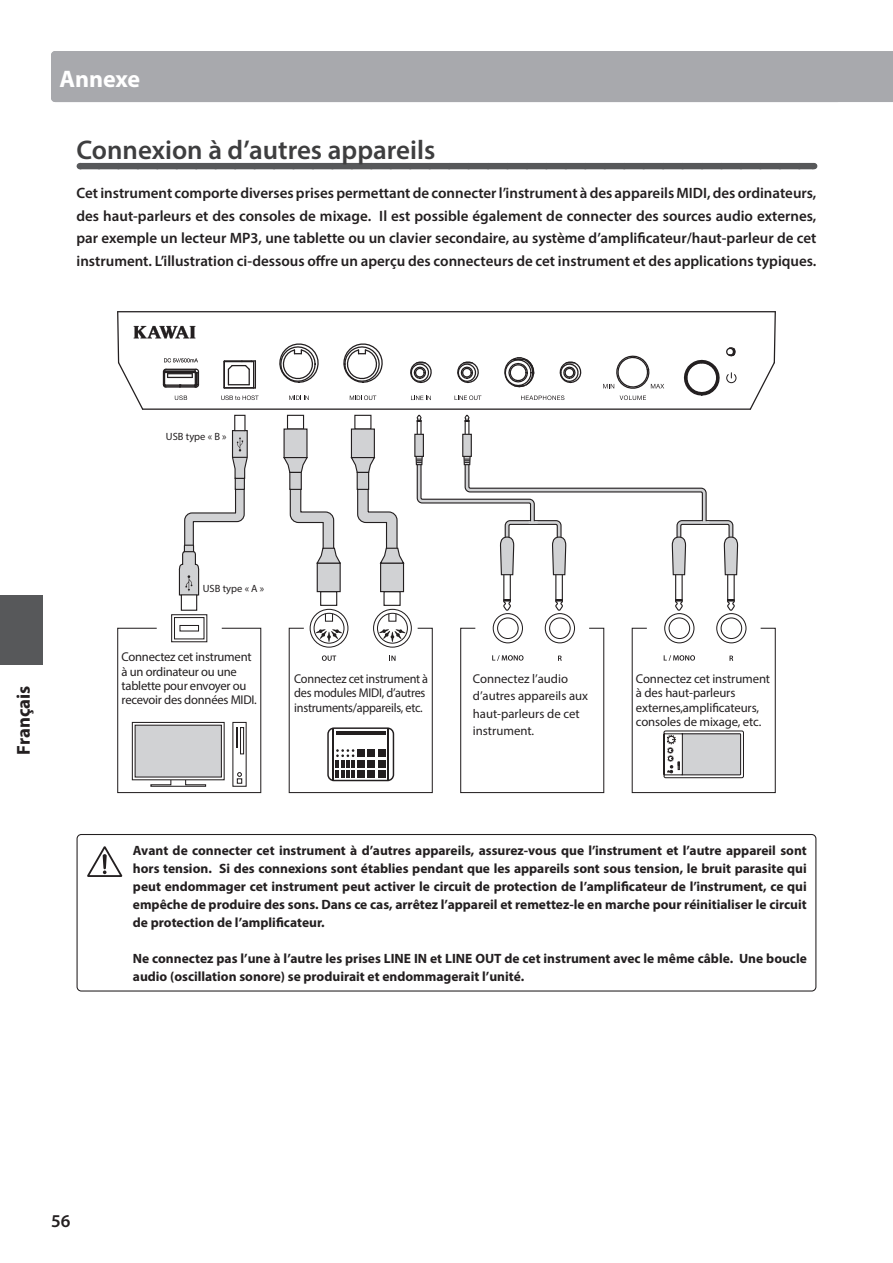
<style>
.page{position:relative;width:893px;height:1263px;background:#fff}
.page>*{position:absolute;margin:0;border:0;box-sizing:border-box;transform-origin:0 0}
.t1{font:600 27px "Myriad Pro";color:#3e3e3f}
.t2{font:700 24px "Myriad Pro";letter-spacing:-.005em;color:#fff}
.t3{font:700 18.75px "Myriad Pro";color:#231f20}
.t4{font:600 18px "Myriad Pro";color:#231f20}
.t5{font:600 15px/22.5px "Myriad Pro";color:#231f20;text-align:justify}
.t6{font:700 13.5px/18px "Myriad Pro";color:#231f20;text-align:justify}
.t7{font:12.75px/14.2px "Myriad Pro";letter-spacing:-.02em;color:#231f20}
.t8{font:12.75px/14.4px "Myriad Pro";letter-spacing:-.02em;color:#231f20;scale:.96 1}
.t9{font:12.75px/17.2px "Myriad Pro";color:#231f20}
.t10{font:10.5px "Myriad Pro";color:#231f20}
</style>
<div class="page">
<div style="left:51px;top:51px;width:842px;height:51px;background:#a8a9ad"></div>
<div style="left:0;top:595px;width:43px;height:69px;background:#57585a"></div>
<div style="left:80px;top:163px;width:733px;height:6px;background:#57585a"></div>
<div style="left:497px;top:617px;width:22px;height:22px;border:1px solid #231f20;border-radius:50%"></div>
<div style="left:493px;top:613px;width:30px;height:30px;border:1px solid #231f20;border-radius:50%"></div>
<div style="left:549px;top:617px;width:22px;height:22px;border:1px solid #231f20;border-radius:50%"></div>
<div style="left:545px;top:613px;width:30px;height:30px;border:1px solid #231f20;border-radius:50%"></div>
<svg style="left:460px;top:627px;width:145px;height:166px"></svg>
<div style="left:325px;top:613px;width:8px;height:9px;border:1px solid #231f20"></div>
<div style="left:314px;top:613px;width:30px;height:31px;border:1px solid #231f20;border-radius:50%"></div>
<div style="left:310px;top:609px;width:38px;height:39px;border:1px solid #231f20;border-radius:50%"></div>
<div style="left:377px;top:613px;width:31px;height:31px;border:1px solid #231f20;border-radius:50%"></div>
<div style="left:373px;top:609px;width:39px;height:39px;border:1px solid #231f20;border-radius:50%"></div>
<svg style="left:288px;top:627px;width:145px;height:166px"></svg>
<div style="left:669px;top:617px;width:21px;height:22px;border:1px solid #231f20;border-radius:50%"></div>
<div style="left:664px;top:613px;width:30px;height:30px;border:1px solid #231f20;border-radius:50%"></div>
<div style="left:721px;top:617px;width:21px;height:22px;border:1px solid #231f20;border-radius:50%"></div>
<div style="left:716px;top:613px;width:30px;height:30px;border:1px solid #231f20;border-radius:50%"></div>
<svg style="left:631px;top:627px;width:145px;height:166px"></svg>
<div style="left:320px;top:591px;width:17px;height:15px;border:1px solid #231f20"></div>
<div style="left:317px;top:563px;width:23px;height:29px;background:#d1d2d4"></div>
<div style="left:317px;top:562px;width:24px;height:30px;border:1px solid #231f20"></div>
<div style="left:287px;top:415px;width:17px;height:15px;border:1px solid #231f20"></div>
<div style="left:284px;top:429px;width:23px;height:29px;background:#d1d2d4"></div>
<svg style="left:283px;top:456px;width:58px;height:108px"></svg>
<div style="left:290px;top:472px;width:11px;height:17px;background:#d1d2d4"></div>
<div style="left:289px;top:472px;width:13px;height:18px;border:1px solid #231f20"></div>
<div style="left:383px;top:591px;width:18px;height:15px;border:1px solid #231f20"></div>
<div style="left:381px;top:563px;width:22px;height:29px;background:#d1d2d4"></div>
<div style="left:380px;top:562px;width:24px;height:30px;border:1px solid #231f20"></div>
<div style="left:354px;top:415px;width:17px;height:15px;border:1px solid #231f20"></div>
<div style="left:351px;top:429px;width:23px;height:29px;background:#d1d2d4"></div>
<div style="left:351px;top:428px;width:24px;height:30px;border:1px solid #231f20"></div>
<svg style="left:350px;top:456px;width:55px;height:108px"></svg>
<div style="left:357px;top:472px;width:12px;height:17px;background:#d1d2d4"></div>
<div style="left:357px;top:472px;width:12px;height:18px;border:1px solid #231f20"></div>
<svg style="left:416px;top:414px;width:6px;height:20px"></svg>
<div style="left:415px;top:434px;width:8px;height:22px;background:#d1d2d4"></div>
<div style="left:414px;top:434px;width:10px;height:23px;border:1px solid #231f20"></div>
<svg style="left:279px;top:343px;width:40px;height:40px"></svg>
<svg style="left:343px;top:343px;width:40px;height:40px"></svg>
<svg style="left:410px;top:361px;width:22px;height:23px"></svg>
<svg style="left:457px;top:361px;width:22px;height:23px"></svg>
<svg style="left:504px;top:357px;width:31px;height:31px"></svg>
<svg style="left:559px;top:361px;width:23px;height:23px"></svg>
<hr style="left:143px;top:408px;width:607px;height:2px;background:#231f20">
<svg style="left:749px;top:311px;width:27px;height:99px"></svg>
<hr style="left:118px;top:311px;width:657px;height:1px;background:#231f20">
<svg style="left:350px;top:395px;width:26px;height:5px"></svg>
<svg style="left:289px;top:396px;width:20px;height:4px"></svg>
<svg style="left:521px;top:395px;width:43px;height:5px"></svg>
<svg style="left:603px;top:355px;width:61px;height:34px"></svg>
<svg style="left:620px;top:395px;width:26px;height:5px"></svg>
<svg style="left:683px;top:347px;width:53px;height:49px"></svg>
<svg style="left:411px;top:396px;width:20px;height:4px"></svg>
<svg style="left:454px;top:395px;width:27px;height:5px"></svg>
<svg style="left:117px;top:311px;width:145px;height:482px"></svg>
<svg style="left:464px;top:414px;width:6px;height:20px"></svg>
<div style="left:463px;top:434px;width:8px;height:22px;background:#d1d2d4"></div>
<div style="left:462px;top:434px;width:10px;height:23px;border:1px solid #231f20"></div>
<svg style="left:414px;top:447px;width:325px;height:164px"></svg>
<div style="left:77px;top:834px;width:739px;height:157px;border:1px solid #231f20;border-radius:4px"></div>
<svg style="left:87px;top:846px;width:35px;height:31px"></svg>
<h2 class="t2" style="left:60px;top:63px;width:82px">Annexe</h2>
<h1 class="t1" style="left:77px;top:132px;width:360px">Connexion à d’autres appareils</h1>
<p class="t5" style="left:77px;top:182px;width:741px">Cet instrument comporte diverses prises permettant de connecter l’instrument à des appareils MIDI, des ordinateurs, des haut-parleurs et des consoles de mixage. Il est possible également de connecter des sources audio externes, par exemple un lecteur MP3, une tablette ou un clavier secondaire, au système d’amplificateur/haut-parleur de cet instrument. L’illustration ci-dessous offre un aperçu des connecteurs de cet instrument et des applications typiques.</p>
<h3 class="t3" style="left:11px;top:755px;width:71px;rotate:-90deg">Français</h3>
<p class="t10" style="left:166px;top:430px;width:62px">USB type « B »</p>
<p class="t10" style="left:203px;top:582px;width:63px">USB type « A »</p>
<p class="t7" style="left:122px;top:650px;width:137px">Connectez cet instrument à un ordinateur ou une tablette pour envoyer ou recevoir des données MIDI.</p>
<p class="t8" style="left:294px;top:671px;width:141px">Connectez cet instrument à des modules MIDI, d’autres instruments/appareils, etc.</p>
<p class="t9" style="left:473px;top:670px;width:117px">Connectez l’audio d’autres appareils aux haut-parleurs de cet instrument.</p>
<p class="t7" style="left:636px;top:671px;width:136px">Connectez cet instrument à des haut-parleurs externes,amplificateurs, consoles de mixage, etc.</p>
<p class="t6" style="left:133px;top:841px;width:675px">Avant de connecter cet instrument à d’autres appareils, assurez-vous que l’instrument et l’autre appareil sont hors tension. Si des connexions sont établies pendant que les appareils sont sous tension, le bruit parasite qui peut endommager cet instrument peut activer le circuit de protection de l’amplificateur de l’instrument, ce qui empêche de produire des sons. Dans ce cas, arrêtez l’appareil et remettez-le en marche pour réinitialiser le circuit de protection de l’amplificateur.</p>
<p class="t6" style="left:133px;top:949px;width:675px">Ne connectez pas l’une à l’autre les prises LINE IN et LINE OUT de cet instrument avec le même câble. Une boucle audio (oscillation sonore) se produirait et endommagerait l’unité.</p>
<h3 class="t4" style="left:51px;top:1209px;width:21px">56</h3>
</div>
